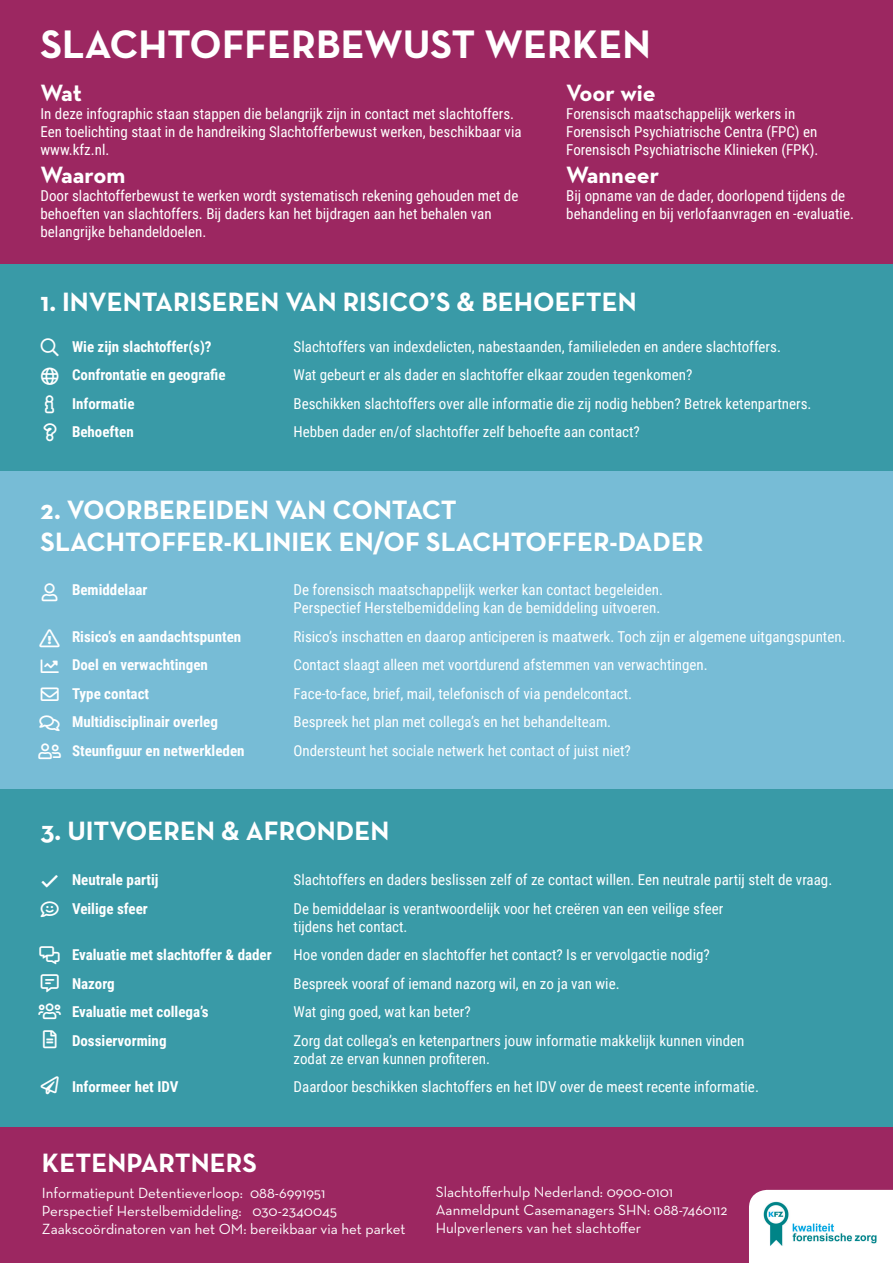
<style>
.page{position:relative;width:893px;height:1263px;background:#fff}
.page>*{position:absolute;margin:0;border:0;box-sizing:border-box;transform-origin:0 0}
.t1{font:700 40.5px "Neutra Text";color:#fff}
.t2{font:700 27px/32.4px "Neutra Text";color:#fff}
.t3{font:700 24px "Neutra Text";color:#fff}
.t4{font:15px/28.5px "Roboto Condensed";color:#fff}
.t5{font:700 15px/28.5px "Roboto Condensed";color:#fff}
.t6{font:15px/18px "Neutra Text";color:#fff}
</style>
<div class="page">
<div style="left:0;top:468px;width:893px;height:329px;background:#77bcd6"></div>
<div style="left:0;top:1122px;width:893px;height:141px;background:#9c2761"></div>
<div style="left:0;top:0;width:893px;height:265px;background:#9c2761"></div>
<div style="left:0;top:265px;width:893px;height:206px;background:#399aa7"></div>
<div style="left:0;top:789px;width:893px;height:338px;background:#399aa7"></div>
<div style="left:749px;top:1190px;width:144px;height:73px;background:#fff"></div>
<img style="left:762px;top:1201px;width:116px;height:45px">
<h1 class="t1" style="left:40px;top:19px;width:612px">SLACHTOFFERBEWUST WERKEN</h1>
<h3 class="t3" style="left:40px;top:77px;width:43px">Wat</h3>
<p class="t4" style="left:40px;top:104px;width:483px;line-height:18px">In deze infographic staan stappen die belangrijk zijn in contact met slachtoffers.<br>Een toelichting staat in de handreiking Slachtofferbewust werken, beschikbaar via www.kfz.nl.</p>
<h3 class="t3" style="left:40px;top:160px;width:87px">Waarom</h3>
<p class="t4" style="left:40px;top:186px;width:479px;line-height:18px">Door slachtofferbewust te werken wordt systematisch rekening gehouden met de behoeften van slachtoffers. Bij daders kan het bijdragen aan het behalen van belangrijke behandeldoelen.</p>
<h3 class="t3" style="left:566px;top:77px;width:91px">Voor wie</h3>
<p class="t4" style="left:566px;top:104px;width:254px;line-height:18px">Forensisch maatschappelijk werkers in<br>Forensisch Psychiatrische Centra (FPC) en<br>Forensisch Psychiatrische Klinieken (FPK).</p>
<h3 class="t3" style="left:566px;top:160px;width:94px">Wanneer</h3>
<p class="t4" style="left:566px;top:186px;width:289px;line-height:18px">Bij opname van de dader, doorlopend tijdens de behandeling en bij verlofaanvragen en -evaluatie.</p>
<h2 class="t2" style="left:40px;top:285px;width:598px">1. INVENTARISEREN VAN RISICO’S &amp; BEHOEFTEN</h2>
<p class="t5" style="left:72px;top:332px;width:155px">Wie zijn slachtoffer(s)?<br>Confrontatie en geografie<br>Informatie<br>Behoeften</p>
<p class="t4" style="left:294px;top:332px;width:519px">Slachtoffers van indexdelicten, nabestaanden, familieleden en andere slachtoffers.<br>Wat gebeurt er als dader en slachtoffer elkaar zouden tegenkomen?<br>Beschikken slachtoffers over alle informatie die zij nodig hebben? Betrek ketenpartners.<br>Hebben dader en/of slachtoffer zelf behoefte aan contact?</p>
<h2 class="t2" style="left:40px;top:493px;width:665px">2. VOORBEREIDEN VAN CONTACT<br>SLACHTOFFER-KLINIEK EN/OF SLACHTOFFER-DADER</h2>
<p class="t5" style="left:72px;top:575px;width:77px">Bemiddelaar</p>
<p class="t5" style="left:72px;top:621px;width:174px">Risico’s en aandachtspunten<br>Doel en verwachtingen<br>Type contact<br>Multidisciplinair overleg<br>Steunfiguur en netwerkleden</p>
<p class="t4" style="left:294px;top:580px;width:371px;line-height:18px">De forensisch maatschappelijk werker kan contact begeleiden.<br>Perspectief Herstelbemiddeling kan de bemiddeling uitvoeren.</p>
<p class="t4" style="left:294px;top:621px;width:553px">Risico’s inschatten en daarop anticiperen is maatwerk. Toch zijn er algemene uitgangspunten.<br>Contact slaagt alleen met voortdurend afstemmen van verwachtingen.<br>Face-to-face, brief, mail, telefonisch of via pendelcontact.<br>Bespreek het plan met collega’s en het behandelteam.<br>Ondersteunt het sociale netwerk het contact of juist niet?</p>
<h2 class="t2" style="left:40px;top:814px;width:350px">3. UITVOEREN &amp; AFRONDEN</h2>
<p class="t5" style="left:72px;top:865px;width:88px">Neutrale partij<br>Veilige sfeer</p>
<p class="t5" style="left:72px;top:940px;width:201px">Evaluatie met slachtoffer &amp; dader<br>Nazorg<br>Evaluatie met collega’s<br>Dossiervorming</p>
<p class="t5" style="left:72px;top:1072px;width:108px">Informeer het IDV</p>
<p class="t4" style="left:294px;top:865px;width:540px">Slachtoffers en daders beslissen zelf of ze contact willen. Een neutrale partij stelt de vraag.<br>De bemiddelaar is verantwoordelijk voor het creëren van een veilige sfeer</p>
<p class="t4" style="left:294px;top:911px;width:452px">tijdens het contact.<br>Hoe vonden dader en slachtoffer het contact? Is er vervolgactie nodig?<br>Bespreek vooraf of iemand nazorg wil, en zo ja van wie.<br>Wat ging goed, wat kan beter?<br>Zorg dat collega’s en ketenpartners jouw informatie makkelijk kunnen vinden</p>
<p class="t4" style="left:294px;top:1043px;width:467px">zodat ze ervan kunnen profiteren.<br>Daardoor beschikken slachtoffers en het IDV over de meest recente informatie.</p>
<h2 class="t2" style="left:42px;top:1145px;width:216px">KETENPARTNERS</h2>
<p class="t6" style="left:42px;top:1183px;width:365px">Informatiepunt Detentieverloop: 088-6991951<br>Perspectief Herstelbemiddeling: 030-2340045<br>Zaakscoördinatoren van het OM: bereikbaar via het parket</p>
<p class="t6" style="left:436px;top:1182px;width:293px">Slachtofferhulp Nederland: 0900-0101<br>Aanmeldpunt Casemanagers SHN: 088-7460112<br>Hulpverleners van het slachtoffer</p>
</div>
